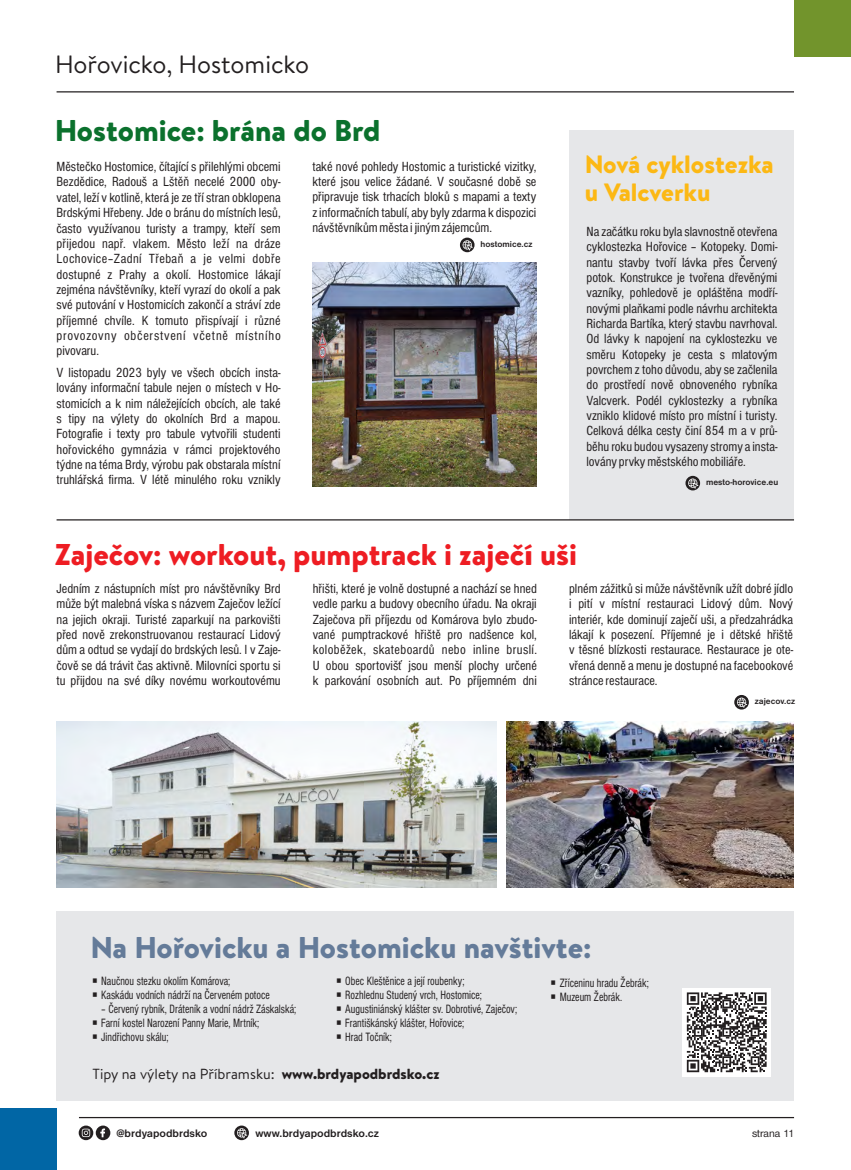
<style>
.page{position:relative;width:851px;height:1170px;background:#fff}
.page>*{position:absolute;margin:0;border:0;box-sizing:border-box;transform-origin:0 0}
.t1{font:900 30px "Brandon Text";color:#ee1d23}
.t2{font:900 30px "Brandon Text";color:#647b99}
.t3{font:900 30px "Brandon Text";color:#0b712d}
.t4{font:900 25px/27.8px "Brandon Text";color:#fcb814}
.t5{font:25px "Brandon Text";color:#231f20}
.t6{font:14.62px "Brandon Text";color:#231f20}
.t7{font:condensed 13.75px/15.4px "Nimbus Sans DOT";color:#231f20;text-align:justify}
.t8{font:condensed 12.5px/14px "Nimbus Sans DOT";color:#231f20;scale:.88 1}
.t9{font:700 11.25px "Nimbus Sans DOT";color:#231f20}
.t10{font:11.25px "Nimbus Sans DOT";color:#231f20}
.t11{font:700 8.75px "Nimbus Sans DOT";color:#231f20}
.s1{font-weight:900}
</style>
<div class="page">
<div style="left:57px;top:911px;width:736px;height:189px;background:#e6e7e9"></div>
<svg style="left:234px;top:1125px;width:15px;height:14px"></svg>
<div style="left:0;top:1108px;width:56px;height:61px;background:#0166a5"></div>
<div style="left:793px;top:0;width:57px;height:57px;background:#72942c"></div>
<hr style="left:79px;top:1116px;width:714px;height:2px;background:#231f20">
<svg style="left:237px;top:1128px;width:10px;height:10px"></svg>
<svg style="left:79px;top:1125px;width:31px;height:14px"></svg>
<svg style="left:734px;top:695px;width:14px;height:14px"></svg>
<svg style="left:736px;top:697px;width:11px;height:10px"></svg>
<div style="left:682px;top:987px;width:89px;height:89px;background:#fff"></div>
<svg style="left:686px;top:992px;width:80px;height:80px"></svg>
<img style="left:57px;top:721px;width:439px;height:166px">
<img style="left:506px;top:721px;width:287px;height:166px">
<div style="left:569px;top:130px;width:225px;height:390px;background:#e6e7e9"></div>
<svg style="left:460px;top:237px;width:14px;height:15px"></svg>
<svg style="left:462px;top:240px;width:10px;height:10px"></svg>
<svg style="left:685px;top:476px;width:15px;height:14px"></svg>
<svg style="left:688px;top:478px;width:10px;height:10px"></svg>
<img style="left:312px;top:262px;width:224px;height:224px">
<hr style="left:57px;top:91px;width:736px;height:1px;background:#231f20">
<hr style="left:57px;top:519px;width:736px;height:1px;background:#231f20">
<h2 class="t5" style="left:55px;top:55px;width:255px">Hořovicko, Hostomicko</h2>
<h1 class="t3" style="left:55px;top:120px;width:327px">Hostomice: brána do Brd</h1>
<p class="t7" style="left:56px;top:160px;width:226px">Městečko Hostomice, čítající s přilehlými obcemi Bezdědice, Radouš a Lštěň necelé 2000 oby&shy;vatel, leží v kotlině, která je ze tří stran obklopena Brdskými Hřebeny. Jde o bránu do místních lesů, často využívanou turisty a trampy, kteří sem přijedou např. vlakem. Město leží na dráze Lochovice–Zadní Třebaň a je velmi dobře dostupné z Prahy a okolí. Hostomice lákají zejména návštěvníky, kteří vyrazí do okolí a pak své putování v Hostomicích zakončí a stráví zde příjemné chvíle. K tomuto přispívají i různé provozovny občerstvení včetně místního pivovaru.</p>
<p class="t7" style="left:56px;top:366px;width:226px">V listopadu 2023 byly ve všech obcích insta&shy;lovány informační tabule nejen o místech v Ho&shy;stomicích a k nim náležejících obcích, ale také s tipy na výlety do okolních Brd a mapou.<br>Fotografie i texty pro tabule vytvořili studenti hořovického gymnázia v rámci projektového týdne na téma Brdy, výrobu pak obstarala místní truhlářská firma. V létě minulého roku vznikly</p>
<p class="t7" style="left:312px;top:160px;width:225px">také nové pohledy Hostomic a turistické vizitky, které jsou velice žádané. V současné době se připravuje tisk trhacích bloků s mapami a texty z informačních tabulí, aby byly zdarma k dispozici návštěvníkům města i jiným zájemcům.</p>
<p class="t11" style="left:480px;top:241px;width:54px">hostomice.cz</p>
<h2 class="t4" style="left:584px;top:154px;width:190px">Nová cyklostezka u Valcverku</h2>
<p class="t7" style="left:586px;top:225px;width:192px">Na začátku roku byla slavnostně otevřena cyklostezka Hořovice – Kotopeky. Domi&shy;nantu stavby tvoří lávka přes Červený potok. Konstrukce je tvořena dřevěnými vazníky, pohledově je opláštěna modří&shy;novými plaňkami podle návrhu architekta Richarda Bartíka, který stavbu navrhoval.<br>Od lávky k napojení na cyklostezku ve směru Kotopeky je cesta s mlatovým povrchem z toho důvodu, aby se začlenila do prostředí nově obnoveného rybníka Valcverk. Podél cyklostezky a rybníka vzniklo klidové místo pro místní i turisty.<br>Celková délka cesty činí 854 m a v prů&shy;běhu roku budou vysazeny stromy a insta&shy;lovány prvky městského mobiliáře.</p>
<p class="t11" style="left:706px;top:479px;width:74px">mesto-horovice.eu</p>
<h1 class="t1" style="left:55px;top:543px;width:523px">Zaječov: workout, pumptrack i zaječí uši</h1>
<p class="t7" style="left:56px;top:581px;width:226px">Jedním z nástupních míst pro návštěvníky Brd může být malebná víska s názvem Zaječov ležící na jejich okraji. Turisté zaparkují na parkovišti před nově zrekonstruovanou restaurací Lidový dům a odtud se vydají do brdských lesů. I v Zaje&shy;čově se dá trávit čas aktivně. Milovníci sportu si tu přijdou na své díky novému workoutovému</p>
<p class="t7" style="left:313px;top:581px;width:226px">hřišti, které je volně dostupné a nachází se hned vedle parku a budovy obecního úřadu. Na okraji Zaječova při příjezdu od Komárova bylo zbudo&shy;vané pumptrackové hřiště pro nadšence kol, koloběžek, skateboardů nebo inline bruslí.<br>U obou sportovišť jsou menší plochy určené k parkování osobních aut. Po příjemném dni</p>
<p class="t7" style="left:569px;top:581px;width:226px">plném zážitků si může návštěvník užít dobré jídlo i pití v místní restauraci Lidový dům. Nový interiér, kde dominují zaječí uši, a předzahrádka lákají k posezení. Příjemné je i dětské hřiště v těsné blízkosti restaurace. Restaurace je ote&shy;vřená denně a menu je dostupné na facebookové stránce restaurace.</p>
<p class="t11" style="left:754px;top:698px;width:42px">zajecov.cz</p>
<h1 class="t2" style="left:90px;top:936px;width:502px">Na Hořovicku a Hostomicku navštivte:</h1>
<p class="t8" style="left:345px;top:974px;width:197px">Obec Kleštěnice a její roubenky;<br>Rozhlednu Studený vrch, Hostomice; Augustiniánský klášter sv. Dobrotivé, Zaječov; Františkánský klášter, Hořovice;<br>Hrad Točník;</p>
<p class="t6" style="left:93px;top:1068px;width:348px">Tipy na výlety na Příbramsku: <span class="s1">www.brdyapodbrdsko.cz</span></p>
<p class="t8" style="left:559px;top:976px;width:103px">Zříceninu hradu Žebrák;<br>Muzeum Žebrák.</p>
<p class="t8" style="left:101px;top:974px;width:193px">Naučnou stezku okolím Komárova;<br>Kaskádu vodních nádrží na Červeném potoce</p>
<p class="t8" style="left:101px;top:1002px;width:223px">– Červený rybník, Dráteník a vodní nádrž Záskalská;<br>Farní kostel Narození Panny Marie, Mrtník;<br>Jindřichovu skálu;</p>
<p class="t9" style="left:116px;top:1129px;width:92px">@brdyapodbrdsko</p>
<p class="t9" style="left:255px;top:1129px;width:125px">www.brdyapodbrdsko.cz</p>
<p class="t10" style="left:751px;top:1129px;width:44px">strana 11</p>
</div>
